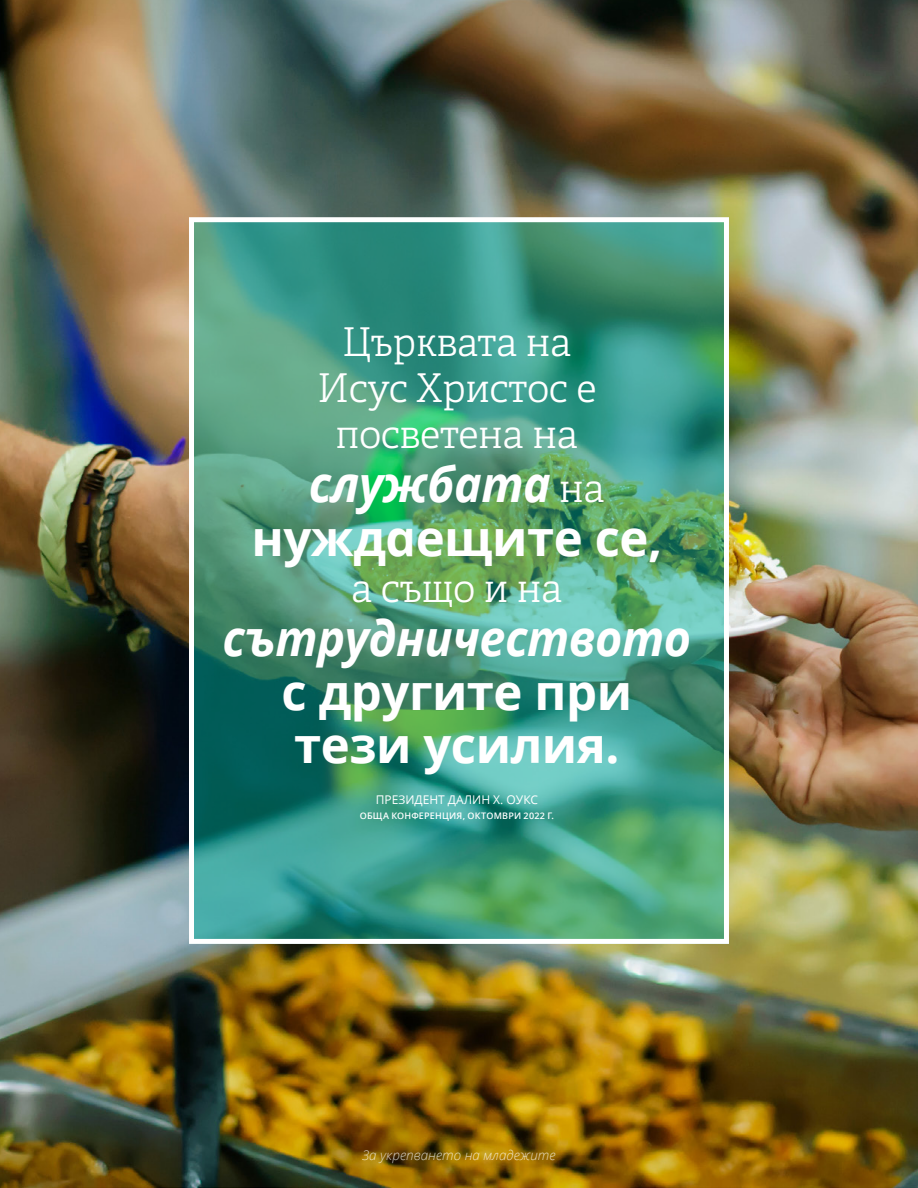
<style>
.page{position:relative;width:918px;height:1188px;background:#fff}
.page>*{position:absolute;margin:0;border:0;box-sizing:border-box;transform-origin:0 0}
.Pull_Quote_Oaks{font:700 49.2px/54px "Dots Solidlds Lat";letter-spacing:-.01em;color:#fff;text-align:center}
.Pull_Quote_Oaks-2{font:300 39.6px/46px "Helam Slablds Lat";letter-spacing:-.01em;color:#fff;text-align:center}
.t1{font:italic 300 13.5px "Dots Solidlds Lat";color:#fff}
.Side_QT_Citation_cen{font:12px "Dots Solidlds Lat";color:#fff}
.Side_QT_Citation_cen-2{font:600 9px "Dots Solidlds Lat";letter-spacing:.025em;color:#fff}
.s1{font-style:italic}
.s2{font-family:"Helam Slablds Lat";font-weight:300;font-size:39.6px}
</style>
<div class="page">
<img style="left:0;top:0;width:918px;height:1188px">
<img style="left:195px;top:223px;width:528px;height:715px">
<div style="left:189px;top:217px;width:540px;height:727px;border:5px solid #fff"></div>
<p class="Pull_Quote_Oaks-2" style="left:317px;top:318px;width:281px">Църквата на<br>Исус Христос е посветена на</p>
<p class="Pull_Quote_Oaks" style="left:251px;top:458px;width:412px"><span class="s1">службата</span> <span class="s2">на </span>нуждаещите се,</p>
<p class="Pull_Quote_Oaks-2" style="left:351px;top:564px;width:213px">а също и на</p>
<p class="Pull_Quote_Oaks" style="left:222px;top:611px;width:470px"><span class="s1">сътрудничеството </span>с другите при тези усилия.</p>
<p class="Side_QT_Citation_cen" style="left:376px;top:791px;width:164px">ПРЕЗИДЕНТ ДАЛИН Х. ОУКС</p>
<p class="Side_QT_Citation_cen-2" style="left:360px;top:809px;width:196px">ОБЩА КОНФЕРЕНЦИЯ, ОКТОМВРИ 2022 Г.</p>
<p class="t1" style="left:362px;top:1145px;width:195px">За укрепването на младежите</p>
</div>
